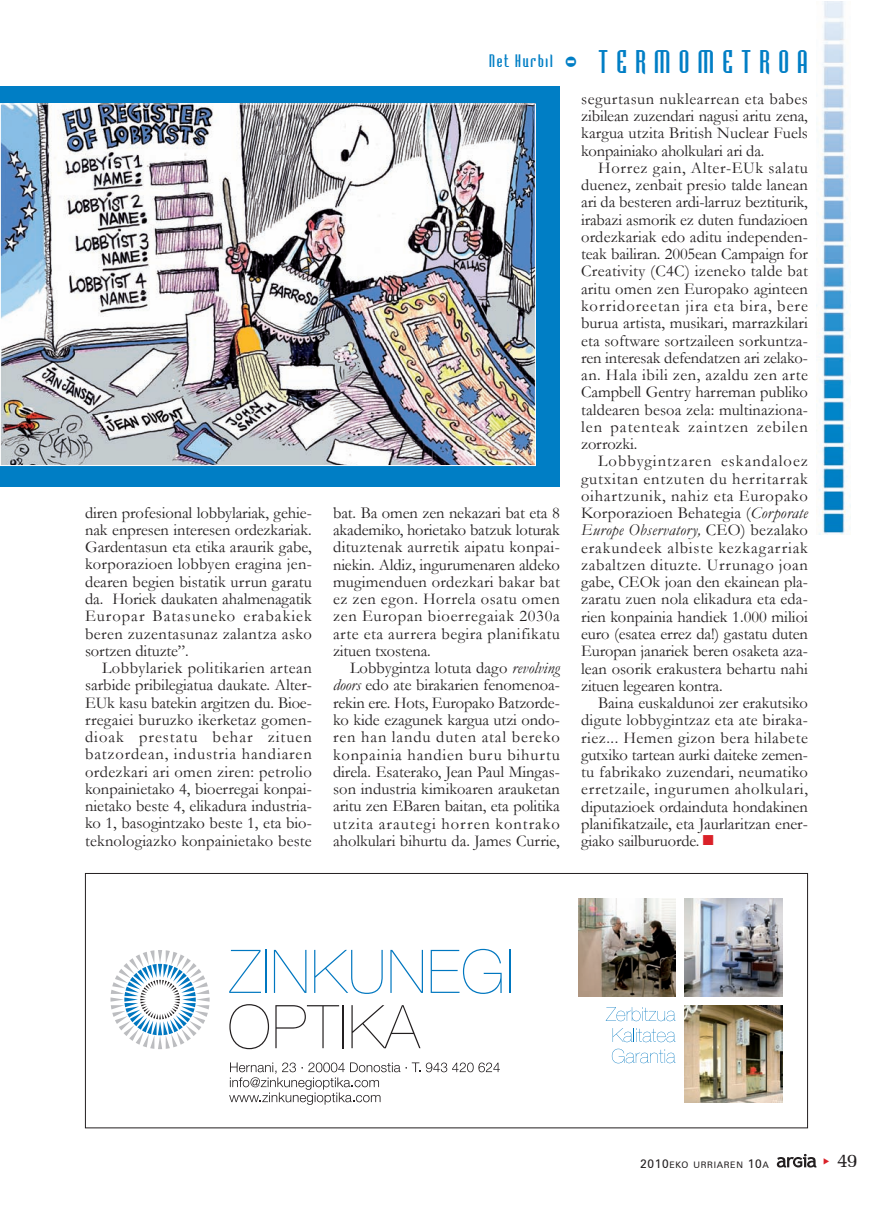
<style>
.page{position:relative;width:893px;height:1212px;background:#fff}
.page>*{position:absolute;margin:0;border:0;box-sizing:border-box;transform-origin:0 0}
.t1{font:30px "Bodiac";letter-spacing:.275em;color:#007ec5}
.t2{font:19.5px "Memoir";color:#231f20}
.t3{font:16.5px/17.2px "Garamond";letter-spacing:.005em;color:#231f20;text-align:justify}
.t4{font:16.5px "Bodiac";letter-spacing:.11em;color:#007ec5}
.t5{font:9px "Zurich BT";letter-spacing:.075em;color:#231f20}
.s1{font-style:italic}
.s2{color:#da2128}
.s3{font-size:12px}
</style>
<div class="page">
<img style="left:816px;top:1px;width:34px;height:533px">
<svg style="left:777px;top:1154px;width:39px;height:13px"></svg>
<img style="left:684px;top:1005px;width:98px;height:98px">
<img style="left:578px;top:899px;width:98px;height:97px">
<img style="left:684px;top:899px;width:98px;height:97px">
<svg style="left:612px;top:1049px;width:64px;height:14px"></svg>
<svg style="left:613px;top:1028px;width:63px;height:14px"></svg>
<svg style="left:606px;top:1007px;width:70px;height:14px"></svg>
<svg style="left:229px;top:1062px;width:191px;height:43px"></svg>
<svg style="left:426px;top:1062px;width:74px;height:10px"></svg>
<svg style="left:229px;top:950px;width:32px;height:43px"></svg>
<hr style="left:265px;top:950px;width:1px;height:43px;background:#0077c0">
<svg style="left:274px;top:950px;width:32px;height:43px"></svg>
<svg style="left:314px;top:950px;width:69px;height:44px"></svg>
<svg style="left:390px;top:950px;width:33px;height:43px"></svg>
<svg style="left:431px;top:949px;width:71px;height:45px"></svg>
<hr style="left:509px;top:950px;width:1px;height:43px;background:#0077c0">
<svg style="left:229px;top:1004px;width:40px;height:45px"></svg>
<svg style="left:275px;top:1005px;width:64px;height:43px"></svg>
<hr style="left:343px;top:1005px;width:1px;height:43px;background:#231f20">
<svg style="left:351px;top:1005px;width:69px;height:43px"></svg>
<svg style="left:110px;top:950px;width:100px;height:99px"></svg>
<div style="left:85px;top:873px;width:723px;height:255px;border:1px solid #231f20"></div>
<div style="left:0;top:86px;width:560px;height:401px;background:#007ec5"></div>
<img style="left:2px;top:106px;width:532px;height:358px">
<p class="t3" style="left:85px;top:504px;width:228px">diren profesional lobbylariak, gehie&shy;nak enpresen interesen ordezkariak.<br>Gardentasun eta etika araurik gabe, korporazioen lobbyen eragina jen&shy;dearen begien bistatik urrun garatu da. Horiek daukaten ahalmenagatik Europar Batasuneko erabakiek beren zuzentasunaz zalantza asko sortzen dituzte”.</p>
<p class="t3" style="left:85px;top:659px;width:228px;text-indent:17px">Lobbylariek politikarien artean sarbide pribilegiatua daukate. Alter-EUk kasu batekin argitzen du. Bioe&shy;rregaiei buruzko ikerketaz gomen&shy;dioak prestatu behar zituen batzordean, industria handiaren ordezkari ari omen ziren: petrolio konpainietako 4, bioerregai konpai&shy;nietako beste 4, elikadura industria&shy;ko 1, basogintzako beste 1, eta bio&shy;teknologiazko konpainietako beste</p>
<p class="t4" style="left:489px;top:54px;width:65px">Net Hurbil</p>
<h1 class="t1" style="left:564px;top:50px;width:245px">- TERMOMETROA</h1>
<p class="t3" style="left:333px;top:504px;width:228px">bat. Ba omen zen nekazari bat eta 8 akademiko, horietako batzuk loturak dituztenak aurretik aipatu konpai&shy;niekin. Aldiz, ingurumenaren aldeko mugimenduen ordezkari bakar bat ez zen egon. Horrela osatu omen zen Europan bioerregaiak 2030a arte eta aurrera begira planifikatu zituen txostena.</p>
<p class="t3" style="left:333px;top:660px;width:228px;text-indent:17px">Lobbygintza lotuta dago <span class="s1">revolving doors</span> edo ate birakarien fenomenoa&shy;rekin ere. Hots, Europako Batzorde&shy;ko kide ezagunek kargua utzi ondo&shy;ren han landu duten atal bereko konpainia handien buru bihurtu direla. Esaterako, Jean Paul Mingas&shy;son industria kimikoaren arauketan aritu zen EBaren baitan, eta politika utzita arautegi horren kontrako aholkulari bihurtu da. James Currie,</p>
<p class="t3" style="left:581px;top:90px;width:228px">segurtasun nuklearrean eta babes zibilean zuzendari nagusi aritu zena, kargua utzita British Nuclear Fuels konpainiako aholkulari ari da.</p>
<p class="t3" style="left:581px;top:159px;width:228px;text-indent:17px">Horrez gain, Alter-EUk salatu duenez, zenbait presio talde lanean ari da besteren ardi-larruz beztiturik, irabazi asmorik ez duten fundazioen ordezkariak edo aditu independen&shy;teak bailiran. 2005ean Campaign for Creativity (C4C) izeneko talde bat aritu omen zen Europako aginteen korridoreetan jira eta bira, bere burua artista, musikari, marrazkilari eta software sortzaileen sorkuntza&shy;ren interesak defendatzen ari zelako&shy;an. Hala ibili zen, azaldu zen arte Campbell Gentry harreman publiko taldearen besoa zela: multinaziona&shy;len patenteak zaintzen zebilen zorrozki.</p>
<p class="t3" style="left:581px;top:453px;width:228px;text-indent:17px">Lobbygintzaren eskandaloez gutxitan entzuten du herritarrak oihartzunik, nahiz eta Europako Korporazioen Behategia (<span class="s1">Corporate Europe Observatory,</span> CEO) bezalako erakundeek albiste kezkagarriak zabaltzen dituzte. Urrunago joan gabe, CEOk joan den ekainean pla&shy;zaratu zuen nola elikadura eta eda&shy;rien konpainia handiek 1.000 milioi euro (esatea errez da!) gastatu duten Europan janariek beren osaketa aza&shy;lean osorik erakustera behartu nahi zituen legearen kontra.</p>
<p class="t3" style="left:581px;top:694px;width:228px;text-indent:17px">Baina euskaldunoi zer erakutsiko digute lobbygintzaz eta ate biraka&shy;riez... Hemen gizon bera hilabete gutxiko tartean aurki daiteke zemen&shy;tu fabrikako zuzendari, neumatiko erretzaile, ingurumen aholkulari, diputazioek ordainduta hondakinen planifikatzaile, eta Jaurlaritzan ener&shy;giako sailburuorde. <span class="s2">■</span></p>
<p class="t5" style="left:640px;top:1159px;width:130px"><span class="s3">2010</span>EKO URRIAREN <span class="s3">10</span>A</p>
<p class="t2" style="left:837px;top:1149px;width:22px">49</p>
</div>
